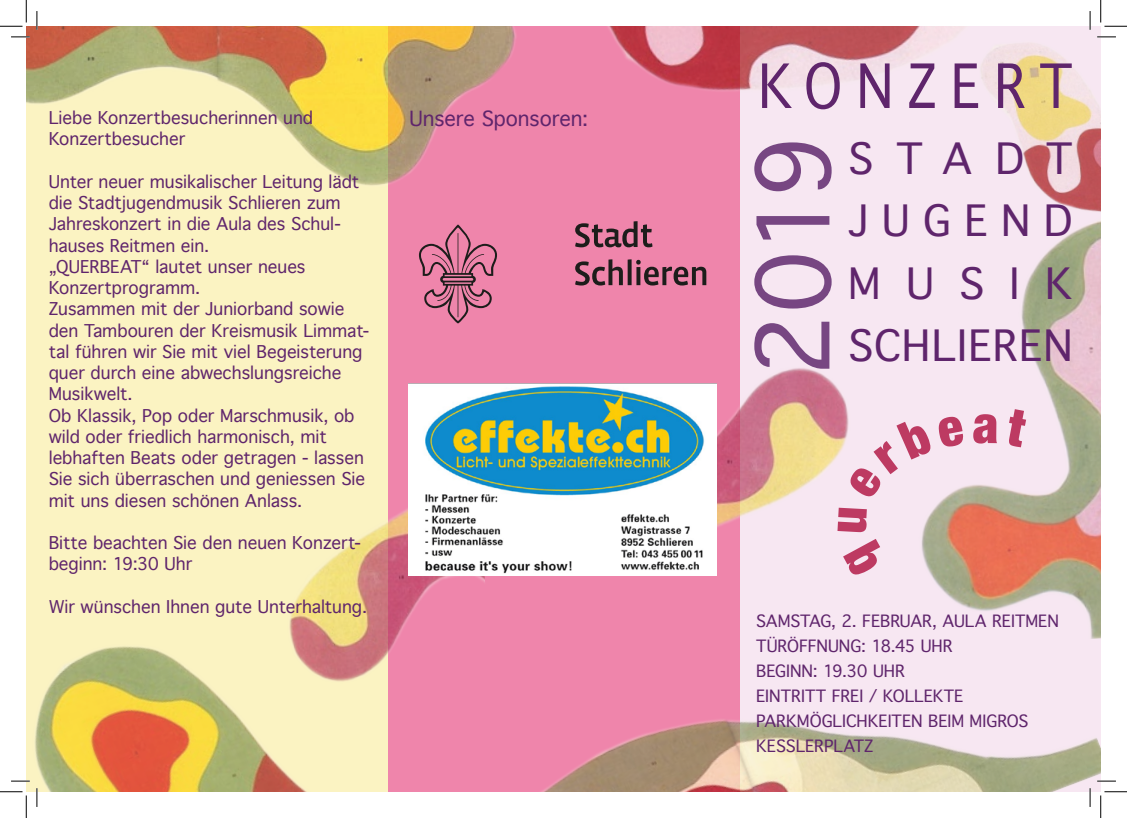
<style>
.page{position:relative;width:1127px;height:818px;background:#fff}
.page>*{position:absolute;margin:0;border:0;box-sizing:border-box;transform-origin:0 0}
.t1{font:96.25px "Geneva";color:#5f256c}
.t2{font:58.75px "Geneva";letter-spacing:.265em;color:#5f256c;scale:.88 1}
.t3{font:41.25px/62.5px "Geneva";letter-spacing:.325em;color:#5f256c;text-align:justify}
.t4{font:20px "Geneva";color:#5f256c}
.t5{font:16.88px/21.2px "Geneva";letter-spacing:-.005em;color:#5f256c}
.t6{font:16.25px/25px "Geneva";color:#5f256c}
</style>
<div class="page">
<div style="left:388px;top:26px;width:350px;height:766px;background:#ef85ab"></div>
<div style="left:26px;top:26px;width:362px;height:766px;background:#fbf3c2"></div>
<img style="left:26px;top:26px;width:456px;height:159px">
<img style="left:482px;top:26px;width:459px;height:178px">
<img style="left:35px;top:259px;width:1065px;height:533px">
<img style="left:245px;top:384px;width:252px;height:365px">
<img style="left:941px;top:26px;width:159px;height:238px">
<img style="left:408px;top:383px;width:308px;height:192px">
<svg style="left:419px;top:224px;width:78px;height:99px"></svg>
<svg style="left:575px;top:221px;width:77px;height:26px"></svg>
<svg style="left:575px;top:259px;width:131px;height:26px"></svg>
<svg style="left:11px;top:36px;width:19px;height:2px"></svg>
<svg style="left:1096px;top:36px;width:19px;height:2px"></svg>
<svg style="left:11px;top:780px;width:19px;height:2px"></svg>
<svg style="left:1096px;top:780px;width:19px;height:2px"></svg>
<svg style="left:36px;top:11px;width:2px;height:19px"></svg>
<svg style="left:36px;top:788px;width:2px;height:19px"></svg>
<svg style="left:1088px;top:11px;width:2px;height:19px"></svg>
<svg style="left:1088px;top:788px;width:2px;height:19px"></svg>
<svg style="left:0;top:0;width:27px;height:27px"></svg>
<svg style="left:0;top:791px;width:27px;height:27px"></svg>
<svg style="left:1100px;top:0;width:26px;height:27px"></svg>
<svg style="left:1100px;top:791px;width:26px;height:27px"></svg>
<div style="left:842px;top:539px;width:44px;height:39px;background:#f7e7f2"></div>
<svg style="left:837px;top:508px;width:30px;height:24px"></svg>
<div style="left:846px;top:415px;width:118px;height:85px;background:#f7e7f2"></div>
<svg style="left:972px;top:414px;width:25px;height:30px"></svg>
<svg style="left:1004px;top:408px;width:23px;height:39px"></svg>
<p class="t5" style="left:49px;top:108px;width:266px">Liebe Konzertbesucherinnen und</p>
<p class="t5" style="left:49px;top:129px;width:138px">Konzertbesucher</p>
<p class="t5" style="left:49px;top:171px;width:312px">Unter neuer musikalischer Leitung lädt die Stadtjugendmusik Schlieren zum</p>
<p class="t5" style="left:49px;top:214px;width:293px">Jahreskonzert in die Aula des Schul&shy;hauses Reitmen ein.</p>
<p class="t5" style="left:49px;top:256px;width:258px">„QUERBEAT“ lautet unser neues</p>
<p class="t5" style="left:49px;top:278px;width:153px">Konzertprogramm.</p>
<p class="t5" style="left:49px;top:299px;width:322px">Zusammen mit der Juniorband sowie den Tambouren der Kreismusik Limmat&shy;tal führen wir Sie mit viel Begeisterung quer durch eine abwechslungsreiche</p>
<p class="t5" style="left:49px;top:384px;width:85px">Musikwelt.</p>
<p class="t5" style="left:49px;top:405px;width:307px">Ob Klassik, Pop oder Marschmusik, ob wild oder friedlich harmonisch, mit</p>
<p class="t5" style="left:49px;top:448px;width:318px;text-align:justify">lebhaften Beats oder getragen - lassen Sie sich überraschen und geniessen Sie mit uns diesen schönen Anlass.</p>
<p class="t5" style="left:49px;top:533px;width:313px">Bitte beachten Sie den neuen Konzert&shy;beginn: 19:30 Uhr</p>
<p class="t5" style="left:49px;top:596px;width:320px">Wir wünschen Ihnen gute Unterhaltung.</p>
<p class="t4" style="left:409px;top:108px;width:180px">Unsere Sponsoren:</p>
<p class="t2" style="left:758px;top:53px;width:358px">KONZERT</p>
<p class="t3" style="left:847px;top:128px;width:226px">STADT JUGEND MUSIK SCHLIEREN</p>
<h1 class="t1" style="left:739px;top:377px;width:245px;rotate:-90deg">2019</h1>
<p class="t6" style="left:756px;top:609px;width:304px">SAMSTAG, 2. FEBRUAR, AULA REITMEN</p>
<p class="t6" style="left:756px;top:634px;width:198px">TÜRÖFFNUNG: 18.45 UHR</p>
<p class="t6" style="left:756px;top:659px;width:150px">BEGINN: 19.30 UHR</p>
<p class="t6" style="left:756px;top:684px;width:209px">EINTRITT FREI / KOLLEKTE</p>
<p class="t6" style="left:756px;top:709px;width:273px">PARKMÖGLICHKEITEN BEIM MIGROS<br>KESSLERPLATZ</p>
</div>
